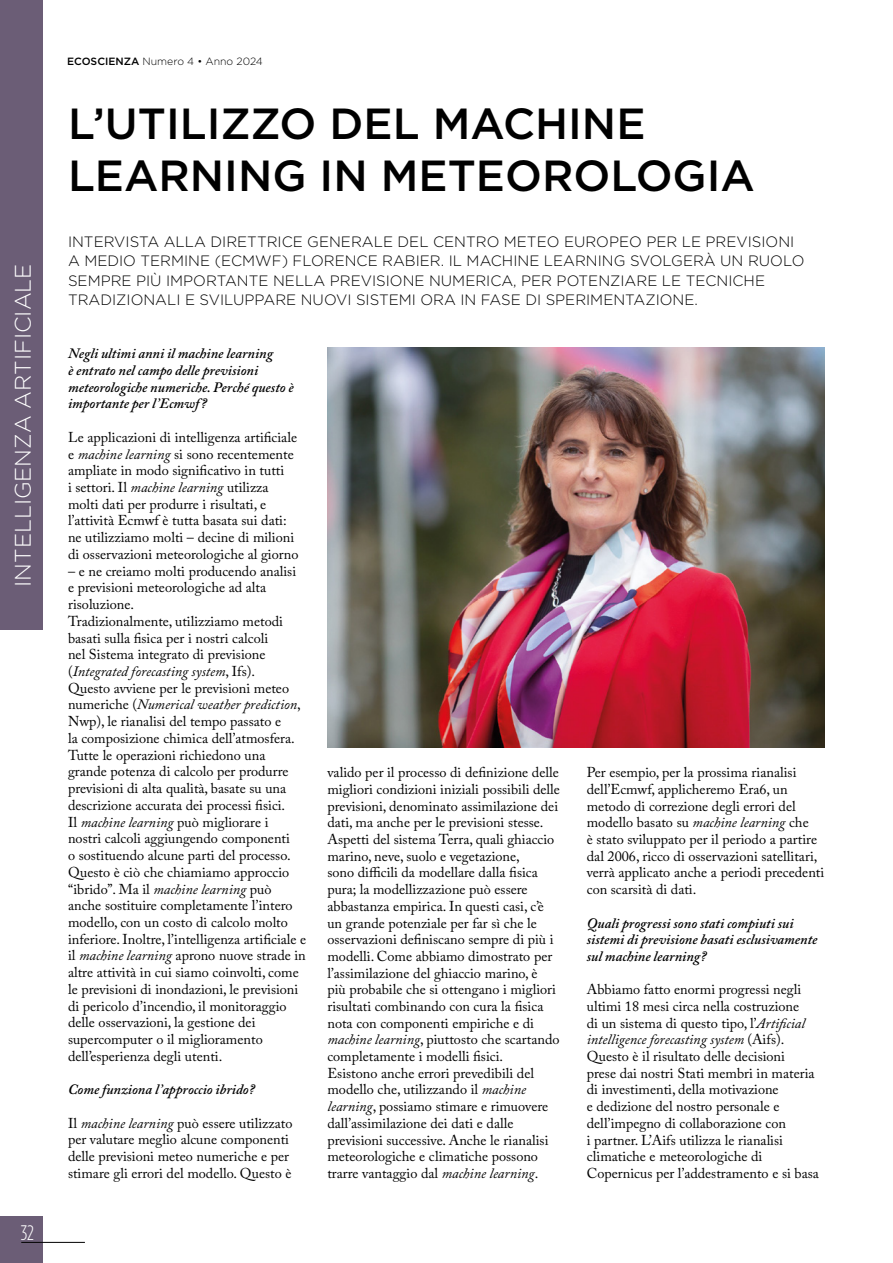
<style>
.page{position:relative;width:893px;height:1263px;background:#fff}
.page>*{position:absolute;margin:0;border:0;box-sizing:border-box;transform-origin:0 0}
.Titolo_articolo{font:500 43.5px/52.5px "Gotham HTF";color:#000}
.t1{font:300 22.5px "Gotham HTF";color:#fff}
.t2{font:300 condensed 21px "Gotham HTF";color:#fff}
.Sottotitolo_articolo{font:300 15px/19.5px "Gotham HTF";color:#000}
.testo_principale{font:14.25px/16.6px "Adobe Caslon Pro";color:#000}
.testo_principale-2{font:italic 600 14.25px/16.8px "Adobe Caslon Pro";color:#000}
.t3{font:300 10.5px "Gotham HTF";color:#000}
.s1{font-weight:500}
.s2{font-style:italic}
</style>
<div class="page">
<div style="left:0;top:1216px;width:43px;height:47px;background:#6b5d76"></div>
<hr style="left:21px;top:1242px;width:64px;height:1px;background:#000">
<div style="left:0;top:0;width:43px;height:629px;background:#6b5d76"></div>
<img style="left:327px;top:348px;width:498px;height:399px">
<h2 class="t1" style="left:11px;top:587px;width:325px;rotate:-90deg">INTELLIGENZA ARTIFICIALE</h2>
<h3 class="t2" style="left:21px;top:1221px;width:15px">32</h3>
<p class="t3" style="left:67px;top:56px;width:197px"><span class="s1">ECOSCIENZA</span> Numero 4 • Anno 2024</p>
<p class="Titolo_articolo" style="left:68px;top:96px;width:688px">L’UTILIZZO DEL MACHINE<br>LEARNING IN METEOROLOGIA</p>
<p class="Sottotitolo_articolo" style="left:68px;top:231px;width:738px">INTERVISTA ALLA DIRETTRICE GENERALE DEL CENTRO METEO EUROPEO PER LE PREVISIONI A MEDIO TERMINE (ECMWF) FLORENCE RABIER. IL MACHINE LEARNING SVOLGERÀ UN RUOLO SEMPRE PIÙ IMPORTANTE NELLA PREVISIONE NUMERICA, PER POTENZIARE LE TECNICHE TRADIZIONALI E SVILUPPARE NUOVI SISTEMI ORA IN FASE DI SPERIMENTAZIONE.</p>
<p class="testo_principale-2" style="left:68px;top:345px;width:227px">Negli ultimi anni il machine learning<br>è entrato nel campo delle previsioni meteorologiche numeriche. Perché questo è importante per l’Ecmwf?</p>
<p class="testo_principale" style="left:68px;top:428px;width:232px">Le applicazioni di intelligenza artificiale e <span class="s2">machine learning</span> si sono recentemente ampliate in modo significativo in tutti<br>i settori. Il <span class="s2">machine learning</span> utilizza molti dati per produrre i risultati, e l’attività Ecmwf è tutta basata sui dati: ne utilizziamo molti – decine di milioni di osservazioni meteorologiche al giorno</p>
<p class="testo_principale" style="left:68px;top:562px;width:230px">– e ne creiamo molti producendo analisi e previsioni meteorologiche ad alta risoluzione.</p>
<p class="testo_principale" style="left:68px;top:612px;width:234px">Tradizionalmente, utilizziamo metodi basati sulla fisica per i nostri calcoli<br>nel Sistema integrato di previsione (<span class="s2">Integrated forecasting system</span>, Ifs).<br>Questo avviene per le previsioni meteo numeriche (<span class="s2">Numerical weather prediction</span>, Nwp), le rianalisi del tempo passato e<br>la composizione chimica dell’atmosfera.<br>Tutte le operazioni richiedono una grande potenza di calcolo per produrre previsioni di alta qualità, basate su una descrizione accurata dei processi fisici.</p>
<p class="testo_principale" style="left:68px;top:813px;width:240px">Il <span class="s2">machine learning</span> può migliorare i<br>nostri calcoli aggiungendo componenti<br>o sostituendo alcune parti del processo.<br>Questo è ciò che chiamiamo approccio “ibrido”. Ma il <span class="s2">machine learning</span> può anche sostituire completamente l’intero modello, con un costo di calcolo molto inferiore. Inoltre, l’intelligenza artificiale e il <span class="s2">machine learning</span> aprono nuove strade in altre attività in cui siamo coinvolti, come le previsioni di inondazioni, le previsioni di pericolo d’incendio, il monitoraggio delle osservazioni, la gestione dei supercomputer o il miglioramento dell’esperienza degli utenti.</p>
<p class="testo_principale-2" style="left:68px;top:1081px;width:188px">Come funziona l’approccio ibrido?</p>
<p class="testo_principale" style="left:68px;top:1114px;width:226px">Il <span class="s2">machine learning</span> può essere utilizzato per valutare meglio alcune componenti delle previsioni meteo numeriche e per stimare gli errori del modello. Questo è</p>
<p class="testo_principale" style="left:327px;top:764px;width:234px">valido per il processo di definizione delle migliori condizioni iniziali possibili delle previsioni, denominato assimilazione dei dati, ma anche per le previsioni stesse.</p>
<p class="testo_principale" style="left:327px;top:831px;width:234px">Aspetti del sistema Terra, quali ghiaccio marino, neve, suolo e vegetazione,<br>sono difficili da modellare dalla fisica pura; la modellizzazione può essere abbastanza empirica. In questi casi, c’è un grande potenziale per far sì che le osservazioni definiscano sempre di più i modelli. Come abbiamo dimostrato per l’assimilazione del ghiaccio marino, è<br>più probabile che si ottengano i migliori risultati combinando con cura la fisica nota con componenti empiriche e di <span class="s2">machine learning</span>, piuttosto che scartando completamente i modelli fisici.</p>
<p class="testo_principale" style="left:327px;top:1064px;width:223px">Esistono anche errori prevedibili del modello che, utilizzando il <span class="s2">machine learning</span>, possiamo stimare e rimuovere dall’assimilazione dei dati e dalle previsioni successive. Anche le rianalisi meteorologiche e climatiche possono trarre vantaggio dal <span class="s2">machine learning</span>.</p>
<p class="testo_principale" style="left:587px;top:764px;width:239px">Per esempio, per la prossima rianalisi dell’Ecmwf, applicheremo Era6, un metodo di correzione degli errori del modello basato su <span class="s2">machine learning</span> che<br>è stato sviluppato per il periodo a partire dal 2006, ricco di osservazioni satellitari, verrà applicato anche a periodi precedenti con scarsità di dati.</p>
<p class="testo_principale-2" style="left:587px;top:914px;width:232px">Quali progressi sono stati compiuti sui sistemi di previsione basati esclusivamente sul machine learning?</p>
<p class="testo_principale" style="left:587px;top:981px;width:234px">Abbiamo fatto enormi progressi negli ultimi 18 mesi circa nella costruzione<br>di un sistema di questo tipo, l’<span class="s2">Artificial intelligence forecasting system</span> (Aifs).<br>Questo è il risultato delle decisioni<br>prese dai nostri Stati membri in materia di investimenti, della motivazione<br>e dedizione del nostro personale e dell’impegno di collaborazione con<br>i partner. L’Aifs utilizza le rianalisi climatiche e meteorologiche di Copernicus per l’addestramento e si basa</p>
</div>
